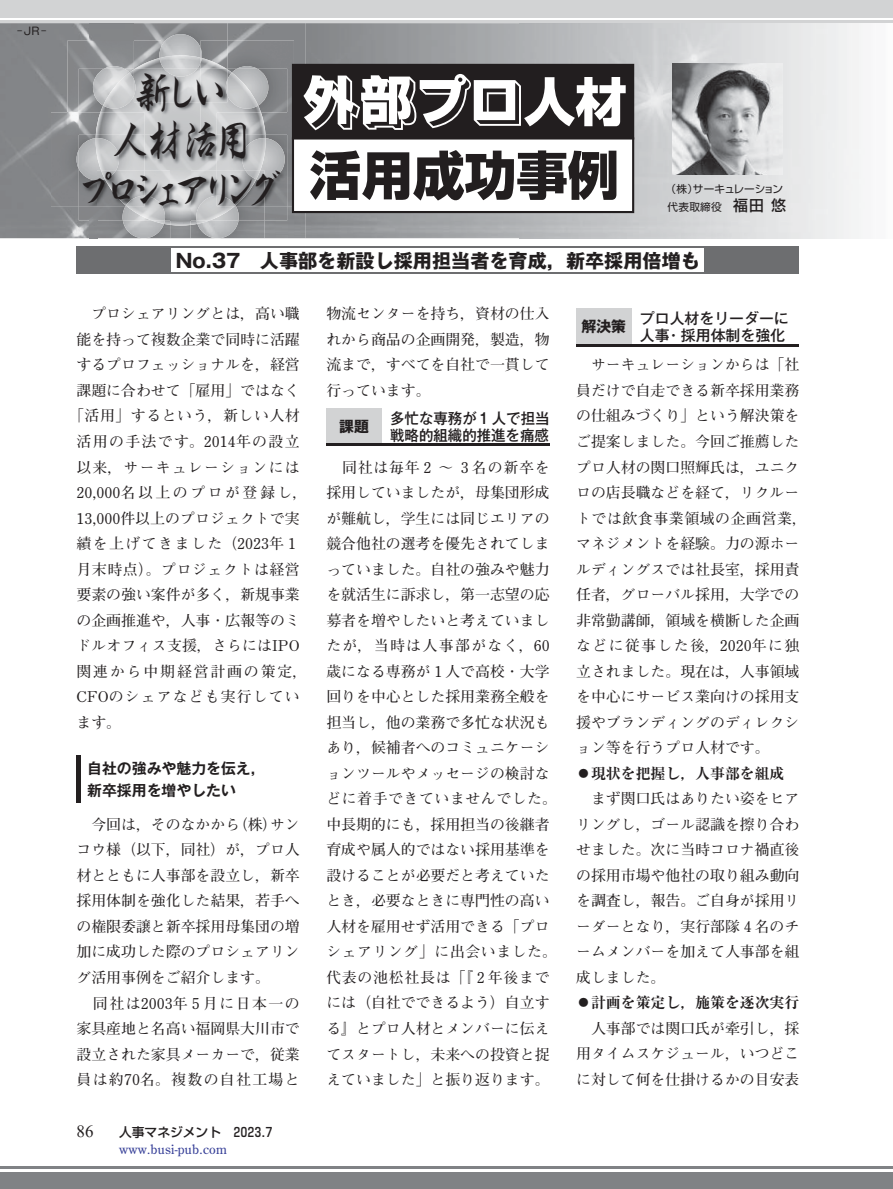
<style>
.page{position:relative;width:893px;height:1189px;background:#fff}
.page>*{position:absolute;margin:0;border:0;box-sizing:border-box;transform-origin:0 0}
.t1{font:59.7px "Shin Go Min Emboss 90 msp RKSJ H";color:#fff}
.t2{font:51.75px "Shin Go Pr 6 N Heavy 90 msp RKSJ H";color:#221e1f}
.t3{font:41.4px/48.9px "Kaku Gyo Std Medium 90 msp RKSJ H";letter-spacing:-.255em;color:#221e1f;text-align:center;scale:.85 1}
.t4{font:19.2px "Gothic MB101 Pr 6 N Bold 90 msp RKSJ H";color:#231f20}
.t5{font:16.95px "Times New Roman";color:#231f20}
.t6{font:14.85px/25.5px "Futo Min A101 Pr 6 N Bold 90 msp RKSJ H";color:#231f20}
.t7{font:14.85px/17px "Gothic MB101 Pr 6 N Medium 90 msp RKSJ H";color:#231f20}
.t8{font:14.85px "Futo Min A101 Pr 6 N Bold 90 msp RKSJ H";letter-spacing:.04em;color:#231f20}
.t9{font:14.85px "Ryumin Pr 6 N Ex Bold 90 msp RKSJ H";color:#231f20}
.t10{font:14.85px/22.4px "Gothic MB101 Pr 6 N De Bold 90 msp RKSJ H";color:#231f20}
.t11{font:14.85px "Futo Min A101 Pr 6 N Bold 90 msp RKSJ H";letter-spacing:.17em;color:#231f20}
.t12{font:14.85px "Futo Min A101 Pr 6 N Bold 90 msp RKSJ H";letter-spacing:.095em;color:#231f20}
.t13{font:14.85px "Futo Min A101 Pr 6 N Bold 90 msp RKSJ H";letter-spacing:.1em;color:#231f20}
.t14{font:14.85px "Futo Min A101 Pr 6 N Bold 90 msp RKSJ H";letter-spacing:.075em;color:#231f20}
.t15{font:14.85px "Futo Min A101 Pr 6 N Bold 90 msp RKSJ H";letter-spacing:.085em;color:#231f20}
.t16{font:14.85px "Futo Min A101 Pr 6 N Bold 90 msp RKSJ H";letter-spacing:.125em;color:#231f20}
.t17{font:14.85px "Gothic MB101 Pr 6 N Bold 90 msp RKSJ H";color:#231f20}
.t18{font:12.75px "Century Old Style";letter-spacing:.02em;color:#353e97}
.t19{font:12.75px "Shin Go Pr 6 N Medium 90 msp RKSJ H";color:#231f20}
.t20{font:10.65px/17.9px "Shin Go Pr 6 N Regular 90 msp RKSJ H";letter-spacing:.005em;color:#221e1f}
.t21{font:10.65px "Gothic MB101 Pr 6 N Regular 90 msp RKSJ H";color:#231f20}
.s1{font-family:"Shin Go Pr 6 N Heavy 90 msp RKSJ H";font-size:51.75px}
.s2{font-family:"Shin Go Pr 6 N Medium 90 msp RKSJ H";font-size:14.85px}
</style>
<div class="page">
<div style="left:0;top:1171px;width:893px;height:17px;background:#808285"></div>
<hr style="left:0;top:1165px;width:893px;height:3px;background:#808285">
<div style="left:0;top:0;width:893px;height:17px;background:#d2d3d4"></div>
<hr style="left:0;top:20px;width:893px;height:3px;background:#d2d3d4">
<img style="left:227px;top:23px;width:79px;height:41px">
<img style="left:0;top:23px;width:89px;height:215px">
<img style="left:89px;top:23px;width:45px;height:18px">
<img style="left:89px;top:220px;width:82px;height:18px">
<img style="left:264px;top:206px;width:42px;height:32px">
<img style="left:306px;top:23px;width:555px;height:215px">
<img style="left:134px;top:23px;width:93px;height:18px">
<img style="left:161px;top:34px;width:39px;height:21px">
<img style="left:161px;top:55px;width:39px;height:47px">
<img style="left:67px;top:41px;width:67px;height:71px">
<img style="left:134px;top:41px;width:27px;height:17px">
<img style="left:134px;top:58px;width:27px;height:11px">
<svg style="left:159px;top:47px;width:2px;height:17px"></svg>
<svg style="left:105px;top:66px;width:9px;height:2px"></svg>
<img style="left:51px;top:112px;width:28px;height:94px">
<img style="left:67px;top:112px;width:29px;height:22px">
<svg style="left:77px;top:150px;width:2px;height:16px"></svg>
<svg style="left:164px;top:220px;width:7px;height:5px"></svg>
<img style="left:123px;top:220px;width:41px;height:18px">
<img style="left:151px;top:220px;width:14px;height:4px">
<img style="left:171px;top:220px;width:20px;height:18px">
<img style="left:197px;top:220px;width:42px;height:18px">
<svg style="left:191px;top:220px;width:19px;height:5px"></svg>
<img style="left:287px;top:134px;width:5px;height:72px">
<img style="left:227px;top:41px;width:67px;height:71px">
<img style="left:200px;top:41px;width:27px;height:28px">
<img style="left:200px;top:58px;width:26px;height:11px">
<svg style="left:200px;top:47px;width:2px;height:16px"></svg>
<img style="left:287px;top:112px;width:5px;height:22px">
<svg style="left:238px;top:66px;width:9px;height:2px"></svg>
<svg style="left:292px;top:64px;width:342px;height:149px"></svg>
<img style="left:79px;top:206px;width:208px;height:14px">
<img style="left:145px;top:102px;width:72px;height:118px">
<img style="left:164px;top:69px;width:33px;height:8px">
<img style="left:79px;top:69px;width:21px;height:43px">
<img style="left:100px;top:69px;width:61px;height:65px">
<img style="left:93px;top:69px;width:36px;height:36px">
<img style="left:103px;top:73px;width:31px;height:36px">
<svg style="left:134px;top:79px;width:1px;height:16px"></svg>
<img style="left:79px;top:134px;width:18px;height:72px">
<img style="left:96px;top:134px;width:23px;height:4px">
<img style="left:96px;top:112px;width:49px;height:22px">
<img style="left:79px;top:138px;width:18px;height:43px">
<img style="left:96px;top:138px;width:23px;height:32px">
<img style="left:97px;top:181px;width:28px;height:39px">
<img style="left:105px;top:170px;width:40px;height:35px">
<svg style="left:97px;top:170px;width:8px;height:11px"></svg>
<img style="left:101px;top:170px;width:15px;height:9px">
<img style="left:123px;top:206px;width:4px;height:14px">
<img style="left:127px;top:196px;width:38px;height:24px">
<img style="left:126px;top:196px;width:19px;height:10px">
<img style="left:236px;top:181px;width:28px;height:39px">
<img style="left:235px;top:206px;width:4px;height:14px">
<img style="left:196px;top:196px;width:39px;height:24px">
<img style="left:264px;top:134px;width:23px;height:72px">
<img style="left:242px;top:134px;width:24px;height:4px">
<img style="left:217px;top:170px;width:39px;height:35px">
<img style="left:217px;top:196px;width:18px;height:10px">
<img style="left:264px;top:138px;width:21px;height:43px">
<img style="left:242px;top:138px;width:24px;height:32px">
<svg style="left:256px;top:170px;width:8px;height:11px"></svg>
<img style="left:245px;top:170px;width:15px;height:9px">
<img style="left:261px;top:69px;width:26px;height:43px">
<img style="left:200px;top:69px;width:61px;height:65px">
<img style="left:200px;top:69px;width:27px;height:33px">
<img style="left:265px;top:112px;width:22px;height:22px">
<img style="left:217px;top:112px;width:48px;height:22px">
<img style="left:232px;top:69px;width:36px;height:36px">
<img style="left:227px;top:73px;width:31px;height:36px">
<svg style="left:226px;top:79px;width:1px;height:17px"></svg>
<img style="left:672px;top:64px;width:111px;height:110px">
<div style="left:77px;top:246px;width:722px;height:28px;background:#6d6e70"></div>
<div style="left:172px;top:248px;width:532px;height:24px;background:#fff"></div>
<hr style="left:77px;top:755px;width:4px;height:48px;background:#231f20">
<div style="left:326px;top:408px;width:56px;height:36px;background:#d2d3d4"></div>
<hr style="left:326px;top:443px;width:56px;height:1px;background:#231f20">
<hr style="left:326px;top:444px;width:56px;height:1px;background:#231f20">
<hr style="left:382px;top:443px;width:168px;height:1px;background:#231f20">
<hr style="left:382px;top:444px;width:168px;height:1px;background:#231f20">
<div style="left:576px;top:309px;width:55px;height:36px;background:#d2d3d4"></div>
<hr style="left:576px;top:344px;width:55px;height:1px;background:#231f20">
<hr style="left:576px;top:345px;width:55px;height:1px;background:#231f20">
<hr style="left:631px;top:344px;width:168px;height:1px;background:#231f20">
<hr style="left:631px;top:345px;width:168px;height:1px;background:#231f20">
<p class="t21" style="left:17px;top:27px;width:31px">-JR-</p>
<h3 class="t3" style="left:78px;top:73px;width:241px">新しい<br>人材活用<br>プロシェアリング</h3>
<h1 class="t1" style="left:302px;top:80px;width:327px">外部プロ<span class="s1">人材</span></h1>
<h2 class="t2" style="left:309px;top:156px;width:312px">活用成功事例</h2>
<p class="t20" style="left:666px;top:182px;width:122px">（株）サーキュレーション代表取締役　<span class="s2">福田 悠</span></p>
<p class="t4" style="left:176px;top:253px;width:525px">No.37　人事部を新設し採用担当者を育成，新卒採用倍増も</p>
<p class="t6" style="left:77px;top:303px;width:225px">　プロシェアリングとは，高い職</p>
<p class="t6" style="left:77px;top:328px;width:225px">能を持って複数企業で同時に活躍</p>
<p class="t6" style="left:77px;top:354px;width:225px">するプロフェッショナルを，経営</p>
<p class="t6" style="left:77px;top:379px;width:225px">課題に合わせて「雇用」ではなく</p>
<p class="t8" style="left:69px;top:410px;width:232px">「活用」するという，新しい人材</p>
<p class="t12" style="left:77px;top:436px;width:225px">活用の手法です。2014年の設立</p>
<p class="t15" style="left:77px;top:461px;width:225px">以来，サーキュレーションには</p>
<p class="t11" style="left:77px;top:487px;width:232px">20,000名以上のプロが登録し，</p>
<p class="t6" style="left:77px;top:507px;width:225px">13,000件以上のプロジェクトで実</p>
<p class="t13" style="left:77px;top:538px;width:221px">績を上げてきました（2023年 1</p>
<p class="t8" style="left:77px;top:563px;width:225px">月末時点）。プロジェクトは経営</p>
<p class="t6" style="left:77px;top:584px;width:225px">要素の強い案件が多く，新規事業</p>
<p class="t6" style="left:77px;top:609px;width:225px">の企画推進や，人事・広報等のミ</p>
<p class="t6" style="left:77px;top:635px;width:225px">ドルオフィス支援，さらにはIPO</p>
<p class="t16" style="left:77px;top:665px;width:232px">関連から中期経営計画の策定，</p>
<p class="t14" style="left:77px;top:691px;width:225px">CFOのシェアなども実行してい</p>
<p class="t6" style="left:77px;top:711px;width:46px">ます。</p>
<p class="t10" style="left:87px;top:758px;width:180px">自社の強みや魅力を伝え，新卒採用を増やしたい</p>
<p class="t6" style="left:77px;top:813px;width:225px">　今回は，そのなかから（株）サンコウ様（以下，同社）が，プロ人材とともに人事部を設立し，新卒採用体制を強化した結果，若手への権限委譲と新卒採用母集団の増加に成功した際のプロシェアリング活用事例をご紹介します。<br>　同社は2003年 5 月に日本一の家具産地と名高い福岡県大川市で設立された家具メーカーで，従業員は約70名。複数の自社工場と</p>
<p class="t6" style="left:326px;top:303px;width:225px;text-align:justify">物流センターを持ち，資材の仕入れから商品の企画開発，製造，物流まで，すべてを自社で一貫して行っています。</p>
<p class="t17" style="left:339px;top:420px;width:31px">課題</p>
<p class="t7" style="left:390px;top:411px;width:161px">多忙な専務が1 人で担当戦略的組織的推進を痛感</p>
<p class="t6" style="left:326px;top:456px;width:232px">　同社は毎年 2 ～ 3名の新卒を採用していましたが，母集団形成が難航し，学生には同じエリアの競合他社の選考を優先されてしまっていました。自社の強みや魅力を就活生に訴求し，第一志望の応募者を増やしたいと考えていましたが，当時は人事部がなく，60歳になる専務が 1 人で高校・大学回りを中心とした採用業務全般を担当し，他の業務で多忙な状況もあり，候補者へのコミュニケーションツールやメッセージの検討などに着手できていませんでした。中長期的にも，採用担当の後継者育成や属人的ではない採用基準を設けることが必要だと考えていたとき，必要なときに専門性の高い人材を雇用せず活用できる「プロシェアリング」に出会いました。代表の池松社長は「『 2 年後までには（自社でできるよう）自立する』とプロ人材とメンバーに伝えてスタートし，未来への投資と捉えていました」と振り返ります。</p>
<p class="t17" style="left:581px;top:321px;width:46px">解決策</p>
<p class="t7" style="left:640px;top:312px;width:150px">プロ人材をリーダーに人事・採用体制を強化</p>
<p class="t6" style="left:576px;top:354px;width:232px">　サーキュレーションからは「社員だけで自走できる新卒採用業務の仕組みづくり」という解決策をご提案しました。今回ご推薦したプロ人材の関口照輝氏は，ユニクロの店長職などを経て，リクルートでは飲食事業領域の企画営業，マネジメントを経験。力の源ホールディングスでは社長室，採用責任者，グローバル採用，大学での非常勤講師，領域を横断した企画などに従事した後，2020年に独立されました。現在は，人事領域を中心にサービス業向けの採用支援やブランディングのディレクション等を行うプロ人材です。</p>
<p class="t9" style="left:576px;top:767px;width:210px">● 現状を把握し，人事部を組成</p>
<p class="t6" style="left:576px;top:788px;width:225px;text-align:justify">　まず関口氏はありたい姿をヒアリングし，ゴール認識を擦り合わせました。次に当時コロナ禍直後の採用市場や他社の取り組み動向を調査し，報告。ご自身が採用リーダーとなり，実行部隊 4 名のチームメンバーを加えて人事部を組成しました。</p>
<p class="t9" style="left:576px;top:997px;width:225px">● 計画を策定し，施策を逐次実行</p>
<p class="t6" style="left:576px;top:1017px;width:225px;text-align:justify">　人事部では関口氏が牽引し，採用タイムスケジュール，いつどこに対して何を仕掛けるかの目安表</p>
<p class="t5" style="left:77px;top:1122px;width:19px">86</p>
<p class="t19" style="left:119px;top:1127px;width:155px">人事マネジメント　2023.7</p>
<p class="t18" style="left:119px;top:1144px;width:109px">www.busi-pub.com</p>
</div>
